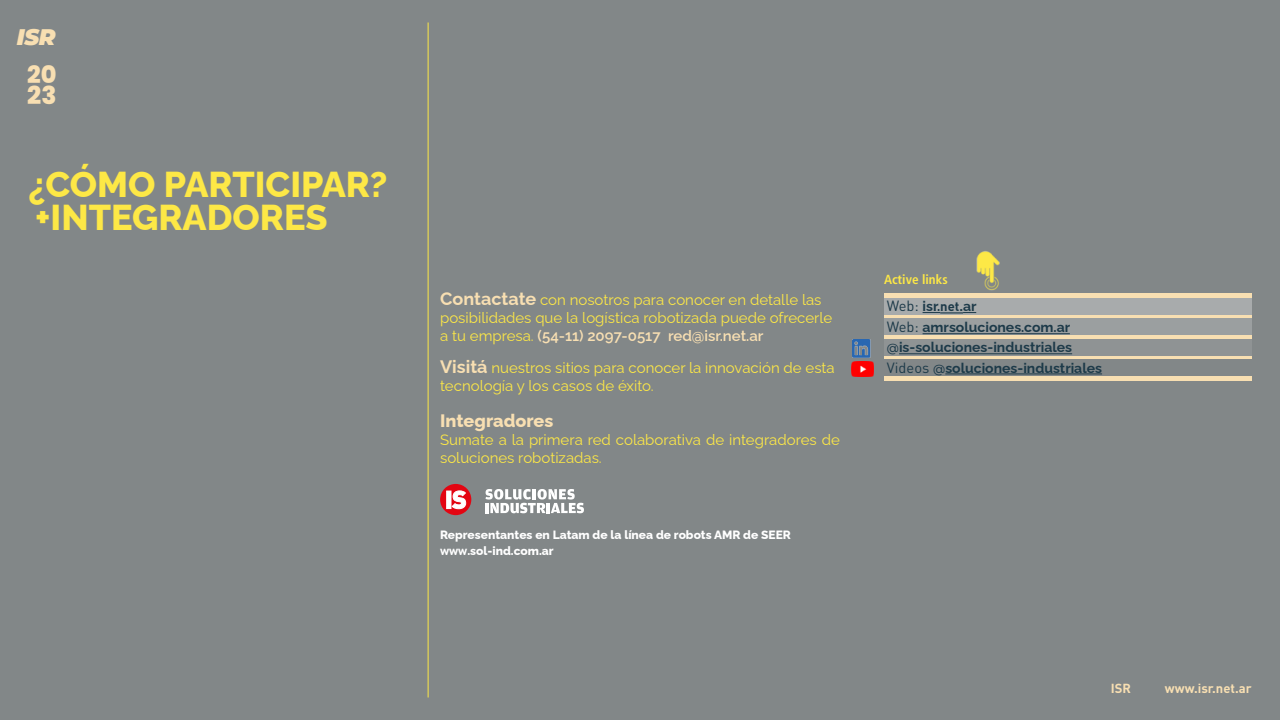
<style>
.page{position:relative;width:1280px;height:720px;background:#828788}
.page>*{position:absolute;margin:0;border:0;box-sizing:border-box;transform-origin:0 0}
.t1{font:800 36px "Raleway";color:#fde846}
.t2{font:800 24.8px "Poppins";color:#f8dfb2}
.t3{font:800 24px "Poppins";color:#f8dfb2}
.t4{font:italic 900 22.6px "Montserrat";color:#f8dfb2}
.t5{font:800 18px "Raleway";color:#f8dfb2}
.t6{font:15px/18px "Raleway";color:#fde846}
.t7{font:700 14px "Raleway";color:#1d3a49}
.t8{font:700 condensed 13.2px "Frutiger";color:#fde846}
.t9{font:700 13px "DIN";color:#f8dfb2}
.t10{font:800 12px/15.5px "Raleway";color:#fff}
.s1{font-weight:700;font-size:18px;color:#f8dfb2}
.s2{font-weight:600;color:#f8dfb2}
.s3{font-family:"DIN";font-weight:700}
.s4{font-family:"DIN";font-weight:400;font-size:14.6px}
.s5{font-family:"DIN";font-size:13px}
.s6{font-family:"Montserrat";font-weight:500;font-size:11.7px}
</style>
<div class="page">
<hr style="left:428px;top:22px;width:1px;height:676px;background:#fde846">
<svg style="left:884px;top:293px;width:368px;height:88px;background:#e7d3ae"></svg>
<div style="left:884px;top:298px;width:368px;height:16px;background:#a8abac"></div>
<div style="left:884px;top:319px;width:368px;height:16px;background:#9b9fa0"></div>
<div style="left:884px;top:339px;width:368px;height:16px;background:#8f9394"></div>
<div style="left:884px;top:360px;width:368px;height:16px;background:#828788"></div>
<img style="left:852px;top:340px;width:19px;height:18px">
<img style="left:852px;top:362px;width:22px;height:15px">
<hr style="left:923px;top:333px;width:147px;height:1px;background:#1d3a49">
<svg style="left:923px;top:312px;width:53px;height:1px"></svg>
<hr style="left:945px;top:374px;width:157px;height:1px;background:#1d3a49">
<hr style="left:899px;top:353px;width:173px;height:1px;background:#1d3a49">
<img style="left:976px;top:251px;width:24px;height:40px">
<svg style="left:486px;top:489px;width:98px;height:24px"></svg>
<div style="left:440px;top:484px;width:31px;height:31px;background:#e30512;border-radius:50%"></div>
<svg style="left:446px;top:491px;width:5px;height:18px"></svg>
<svg style="left:452px;top:490px;width:14px;height:19px"></svg>
<h3 class="t4" style="left:17px;top:22px;width:40px">ISR</h3>
<h3 class="t3" style="left:27px;top:61px;width:31px">20</h3>
<h2 class="t2" style="left:27px;top:81px;width:31px">23</h2>
<h1 class="t1" style="left:28px;top:155px;width:361px">¿CÓMO PARTICIPAR?</h1>
<h1 class="t1" style="left:35px;top:188px;width:294px">+INTEGRADORES</h1>
<p class="t6" style="left:440px;top:289px;width:394px"><span class="s1">Contactate</span> con nosotros para conocer en detalle las posibilidades que la logística robotizada puede ofrecerle a tu empresa. <span class="s2">(54-11) 2097-0517 red@isr.net.ar</span></p>
<p class="t6" style="left:440px;top:357px;width:396px"><span class="s1">Visitá</span> nuestros sitios para conocer la innovación de esta tecnología y los casos de éxito.</p>
<p class="t5" style="left:440px;top:406px;width:115px">Integradores</p>
<p class="t6" style="left:440px;top:429px;width:401px">Sumate a la primera red colaborativa de integradores de soluciones robotizadas.</p>
<p class="t10" style="left:440px;top:526px;width:352px">Representantes en Latam de la línea de robots AMR de SEER <span class="s3">www</span>.sol-ind.com.ar</p>
<p class="t8" style="left:884px;top:271px;width:65px">Active links</p>
<p class="t7" style="left:887px;top:316px;width:185px"><span class="s4">Web:</span> amrsoluciones.com.ar</p>
<p class="t7" style="left:887px;top:295px;width:91px"><span class="s4">Web:</span> isr.<span class="s5">net.</span>ar</p>
<p class="t7" style="left:887px;top:336px;width:187px"><span class="s6">@</span>is-soluciones-industriales</p>
<p class="t7" style="left:887px;top:356px;width:217px"><span class="s4">Videos</span> <span class="s6">@</span>soluciones-industriales</p>
<p class="t9" style="left:1111px;top:680px;width:22px">ISR</p>
<p class="t9" style="left:1165px;top:680px;width:88px">www.isr.net.ar</p>
</div>
